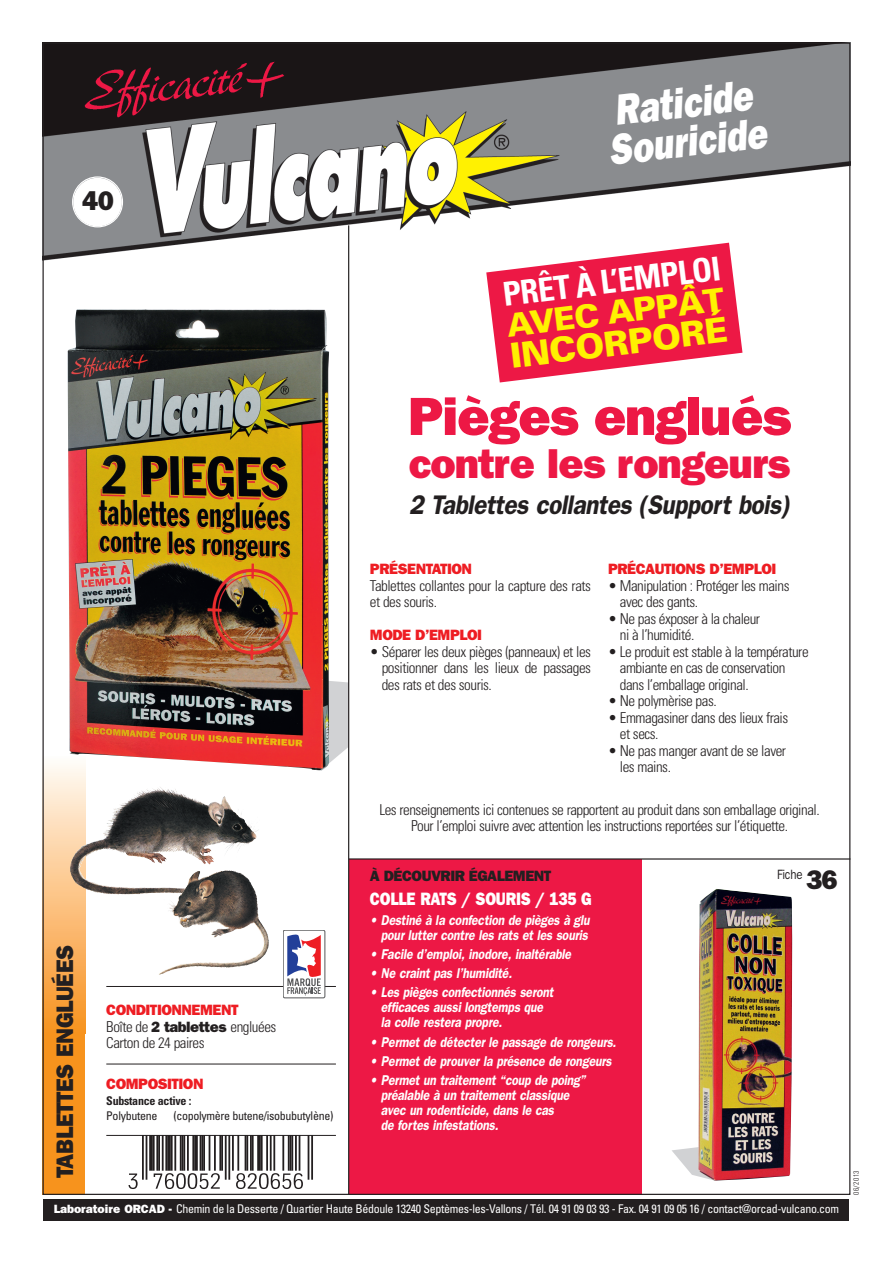
<style>
.page{position:relative;width:893px;height:1263px;background:#fff}
.page>*{position:absolute;margin:0;border:0;box-sizing:border-box;transform-origin:0 0}
.t1{font:800 54px "Franklin Gothic";letter-spacing:-.025em;color:#ed1845}
.t2{font:italic 800 43.5px/39px "Franklin Gothic";color:#fff;scale:.8 1}
.t3{font:800 42px "Franklin Gothic";letter-spacing:-.025em;color:#ed1845}
.t4{font:900 34.5px "Univers";color:#fff101}
.t5{font:700 condensed 33px "Univers";color:#fff}
.t6{font:900 32.1px "Univers";color:#fff101}
.t7{font:italic 600 27px "Franklin Gothic";color:#231f20;scale:.9 1}
.t8{font:800 27px "Franklin Gothic";color:#231f20}
.t9{font:800 24px "Franklin Gothic";letter-spacing:-.02em;color:#231f20;scale:.95 1}
.t10{font:800 18px "Franklin Gothic";letter-spacing:-.01em;color:#fff;scale:.85 1}
.t11{font:300 condensed 15px/16.5px "Univers";letter-spacing:-.03em;color:#231f20}
.t12{font:800 15px "Franklin Gothic";letter-spacing:-.03em;color:#ee1d23}
.t13{font:800 15px "Franklin Gothic";letter-spacing:-.03em;color:#231f20}
.t14{font:italic 600 14.25px/15px "Franklin Gothic";letter-spacing:-.01em;color:#fff;scale:.85 1}
.t15{font:13.5px "Franklin Gothic";letter-spacing:-.01em;color:#231f20;scale:.85 1}
.t16{font:condensed 12px "Univers";letter-spacing:-.025em;color:#fff}
.t17{font:condensed 12px "Univers";letter-spacing:-.025em;color:#231f20}
.t18{font:700 condensed 12px "Univers";letter-spacing:-.02em;color:#231f20}
.t19{font:300 condensed 7.5px "Univers";letter-spacing:.045em;color:#231f20}
.s1{font-family:"Franklin Gothic";font-weight:800;font-stretch:normal}
.s2{font-weight:800;font-size:27px}
</style>
<div class="page">
<img style="left:45px;top:45px;width:803px;height:1135px">
<div style="left:43px;top:931px;width:42px;height:264px;background:#f7931d"></div>
<svg style="left:45px;top:757px;width:40px;height:263px;background:#f6c289"></svg>
<div style="left:349px;top:859px;width:501px;height:336px;background:#ed1845"></div>
<div style="left:642px;top:859px;width:208px;height:336px;background:#fff"></div>
<svg style="left:329px;top:672px;width:19px;height:97px"></svg>
<img style="left:68px;top:309px;width:261px;height:461px">
<svg style="left:72px;top:176px;width:51px;height:51px"></svg>
<img style="left:80px;top:58px;width:210px;height:63px">
<hr style="left:349px;top:858px;width:501px;height:1px;background:#231f20">
<div style="left:43px;top:1199px;width:806px;height:21px;background:#231f20"></div>
<hr style="left:311px;top:1135px;width:2px;height:45px;background:#231f20">
<hr style="left:308px;top:1135px;width:1px;height:45px;background:#231f20">
<hr style="left:299px;top:1135px;width:1px;height:36px;background:#231f20">
<hr style="left:295px;top:1135px;width:2px;height:36px;background:#231f20">
<hr style="left:291px;top:1135px;width:2px;height:36px;background:#231f20">
<hr style="left:290px;top:1135px;width:1px;height:36px;background:#231f20">
<hr style="left:288px;top:1135px;width:2px;height:36px;background:#231f20">
<hr style="left:282px;top:1135px;width:2px;height:36px;background:#231f20">
<hr style="left:273px;top:1135px;width:2px;height:36px;background:#231f20">
<hr style="left:270px;top:1135px;width:2px;height:36px;background:#231f20">
<hr style="left:266px;top:1135px;width:2px;height:36px;background:#231f20">
<hr style="left:261px;top:1135px;width:2px;height:36px;background:#231f20">
<hr style="left:259px;top:1135px;width:2px;height:36px;background:#231f20">
<hr style="left:257px;top:1135px;width:2px;height:36px;background:#231f20">
<hr style="left:252px;top:1135px;width:2px;height:36px;background:#231f20">
<hr style="left:250px;top:1135px;width:2px;height:36px;background:#231f20">
<hr style="left:246px;top:1135px;width:2px;height:36px;background:#231f20">
<hr style="left:245px;top:1135px;width:1px;height:36px;background:#231f20">
<hr style="left:237px;top:1135px;width:2px;height:36px;background:#231f20">
<hr style="left:232px;top:1135px;width:2px;height:36px;background:#231f20">
<hr style="left:228px;top:1135px;width:2px;height:45px;background:#231f20">
<hr style="left:225px;top:1135px;width:2px;height:45px;background:#231f20">
<hr style="left:221px;top:1135px;width:2px;height:36px;background:#231f20">
<hr style="left:219px;top:1135px;width:2px;height:36px;background:#231f20">
<hr style="left:214px;top:1135px;width:2px;height:36px;background:#231f20">
<hr style="left:209px;top:1135px;width:1px;height:36px;background:#231f20">
<hr style="left:203px;top:1135px;width:2px;height:36px;background:#231f20">
<hr style="left:201px;top:1135px;width:2px;height:36px;background:#231f20">
<hr style="left:200px;top:1135px;width:1px;height:36px;background:#231f20">
<hr style="left:196px;top:1135px;width:2px;height:36px;background:#231f20">
<hr style="left:194px;top:1135px;width:2px;height:36px;background:#231f20">
<hr style="left:192px;top:1135px;width:2px;height:36px;background:#231f20">
<hr style="left:187px;top:1135px;width:2px;height:36px;background:#231f20">
<hr style="left:183px;top:1135px;width:2px;height:36px;background:#231f20">
<hr style="left:182px;top:1135px;width:1px;height:36px;background:#231f20">
<hr style="left:180px;top:1135px;width:2px;height:36px;background:#231f20">
<hr style="left:174px;top:1135px;width:2px;height:36px;background:#231f20">
<hr style="left:171px;top:1135px;width:2px;height:36px;background:#231f20">
<hr style="left:169px;top:1135px;width:2px;height:36px;background:#231f20">
<hr style="left:167px;top:1135px;width:2px;height:36px;background:#231f20">
<hr style="left:165px;top:1135px;width:2px;height:36px;background:#231f20">
<hr style="left:162px;top:1135px;width:2px;height:36px;background:#231f20">
<hr style="left:158px;top:1135px;width:2px;height:36px;background:#231f20">
<hr style="left:156px;top:1135px;width:2px;height:36px;background:#231f20">
<hr style="left:153px;top:1135px;width:2px;height:36px;background:#231f20">
<hr style="left:151px;top:1135px;width:2px;height:36px;background:#231f20">
<hr style="left:149px;top:1135px;width:2px;height:36px;background:#231f20">
<hr style="left:146px;top:1135px;width:1px;height:45px;background:#231f20">
<hr style="left:142px;top:1135px;width:2px;height:45px;background:#231f20">
<svg style="left:128px;top:1173px;width:10px;height:16px"></svg>
<svg style="left:154px;top:1173px;width:66px;height:16px"></svg>
<svg style="left:236px;top:1173px;width:67px;height:16px"></svg>
<img style="left:159px;top:786px;width:36px;height:15px">
<img style="left:225px;top:870px;width:22px;height:7px">
<svg style="left:672px;top:1147px;width:26px;height:29px"></svg>
<img style="left:698px;top:889px;width:94px;height:292px">
<hr style="left:348px;top:225px;width:1px;height:970px;background:#231f20">
<hr style="left:106px;top:1063px;width:230px;height:1px;background:#231f20">
<hr style="left:106px;top:986px;width:230px;height:1px;background:#231f20">
<hr style="left:106px;top:1135px;width:230px;height:1px;background:#231f20">
<svg style="left:486px;top:243px;width:256px;height:139px"></svg>
<div style="left:283px;top:930px;width:42px;height:68px;background:#fff;border-radius:2px"></div>
<div style="left:283px;top:930px;width:42px;height:68px;border:1px solid #57585a;border-radius:2px"></div>
<svg style="left:287px;top:934px;width:34px;height:61px"></svg>
<h3 class="t8" style="left:82px;top:192px;width:33px">40</h3>
<h2 class="t2" style="left:603px;top:95px;width:200px;rotate:-6deg">Raticide<br>Souricide</h2>
<h3 class="t5" style="left:501px;top:283px;width:221px;rotate:-7deg">PRÊT À L’EMPLOI</h3>
<h3 class="t6" style="left:505px;top:314px;width:221px;rotate:-7deg">AVEC APPÂT</h3>
<h3 class="t4" style="left:509px;top:343px;width:220px;rotate:-7deg">INCORPORÉ</h3>
<h1 class="t1" style="left:408px;top:398px;width:385px">Pièges englués</h1>
<h3 class="t3" style="left:409px;top:450px;width:383px">contre les rongeurs</h3>
<h3 class="t7" style="left:409px;top:496px;width:429px">2 Tablettes collantes (Support bois)</h3>
<p class="t12" style="left:370px;top:564px;width:104px">PRÉSENTATION</p>
<p class="t11" style="left:370px;top:579px;width:223px">Tablettes collantes pour la capture des rats et des souris.</p>
<p class="t12" style="left:370px;top:630px;width:114px">MODE D’EMPLOI</p>
<p class="t11" style="left:382px;top:645px;width:211px;text-align:justify;text-indent:-12px">• Séparer les deux pièges (panneaux) et les positionner dans les lieux de passages des rats et des souris.</p>
<p class="t12" style="left:608px;top:564px;width:170px">PRÉCAUTIONS D’EMPLOI</p>
<p class="t11" style="left:620px;top:579px;width:171px;text-indent:-12px">• Manipulation : Protéger les mains avec des gants.</p>
<p class="t11" style="left:620px;top:612px;width:142px;text-indent:-12px">• Ne pas éxposer à la chaleur ni à l’humidité.</p>
<p class="t11" style="left:620px;top:645px;width:190px;text-indent:-12px">• Le produit est stable à la température ambiante en cas de conservation dans l’emballage original.</p>
<p class="t11" style="left:608px;top:694px;width:110px">• Ne polymèrise pas.</p>
<p class="t11" style="left:620px;top:711px;width:170px;text-indent:-12px">• Emmagasiner dans des lieux frais et secs.</p>
<p class="t11" style="left:620px;top:744px;width:168px;text-indent:-12px">• Ne pas manger avant de se laver les mains.</p>
<h3 class="t9" style="left:57px;top:1178px;width:247px;rotate:-90deg">TABLETTES ENGLUÉES</h3>
<p class="t12" style="left:106px;top:1005px;width:134px">CONDITIONNEMENT</p>
<p class="t11" style="left:106px;top:1019px;width:172px">Boîte de <span class="s1">2 tablettes</span> engluées<br>Carton de 24 paires</p>
<p class="t12" style="left:106px;top:1078px;width:99px">COMPOSITION</p>
<p class="t18" style="left:106px;top:1096px;width:87px">Substance active :</p>
<p class="t17" style="left:106px;top:1111px;width:53px">Polybutene</p>
<p class="t17" style="left:173px;top:1111px;width:161px">(copolymère butene/isobubutylène)</p>
<p class="t11" style="left:379px;top:803px;width:442px;text-align:center">Les renseignements ici contenues se rapportent au produit dans son emballage original.<br>Pour l’emploi suivre avec attention les instructions reportées sur l’étiquette.</p>
<p class="t13" style="left:370px;top:871px;width:183px">À DÉCOUVRIR ÉGALEMENT</p>
<p class="t10" style="left:370px;top:893px;width:262px">COLLE RATS / SOURIS / 135 G</p>
<p class="t14" style="left:370px;top:913px;width:262px;text-align:right">• Destiné à la confection de pièges à glu pour lutter contre les rats et les souris</p>
<p class="t14" style="left:370px;top:948px;width:240px">• Facile d’emploi, inodore, inaltérable</p>
<p class="t14" style="left:370px;top:967px;width:171px">• Ne craint pas l’humidité.</p>
<p class="t14" style="left:381px;top:986px;width:207px;text-indent:-11px">• Les pièges confectionnés seront efficaces aussi longtemps que la colle restera propre.</p>
<p class="t14" style="left:370px;top:1035px;width:294px">• Permet de détecter le passage de rongeurs.</p>
<p class="t14" style="left:370px;top:1055px;width:288px">• Permet de prouver la présence de rongeurs</p>
<p class="t14" style="left:381px;top:1074px;width:245px;text-indent:-11px">• Permet un traitement “coup de poing ” préalable à un traitement classique avec un rodenticide, dans le cas<br>de fortes infestations.</p>
<p class="t15" style="left:777px;top:870px;width:73px">Fiche <span class="s2">36</span></p>
<p class="t16" style="left:54px;top:1204px;width:787px"><span class="s1">Laboratoire ORCAD -</span> Chemin de la Desserte / Quartier Haute Bédoule 13240 Septèmes-les-Vallons / Tél. 04 91 09 03 93 - Fax. 04 91 09 05 16 / contact@orcad-vulcano.com</p>
<p class="t19" style="left:853px;top:1195px;width:26px;rotate:-90deg">06/2013</p>
</div>
